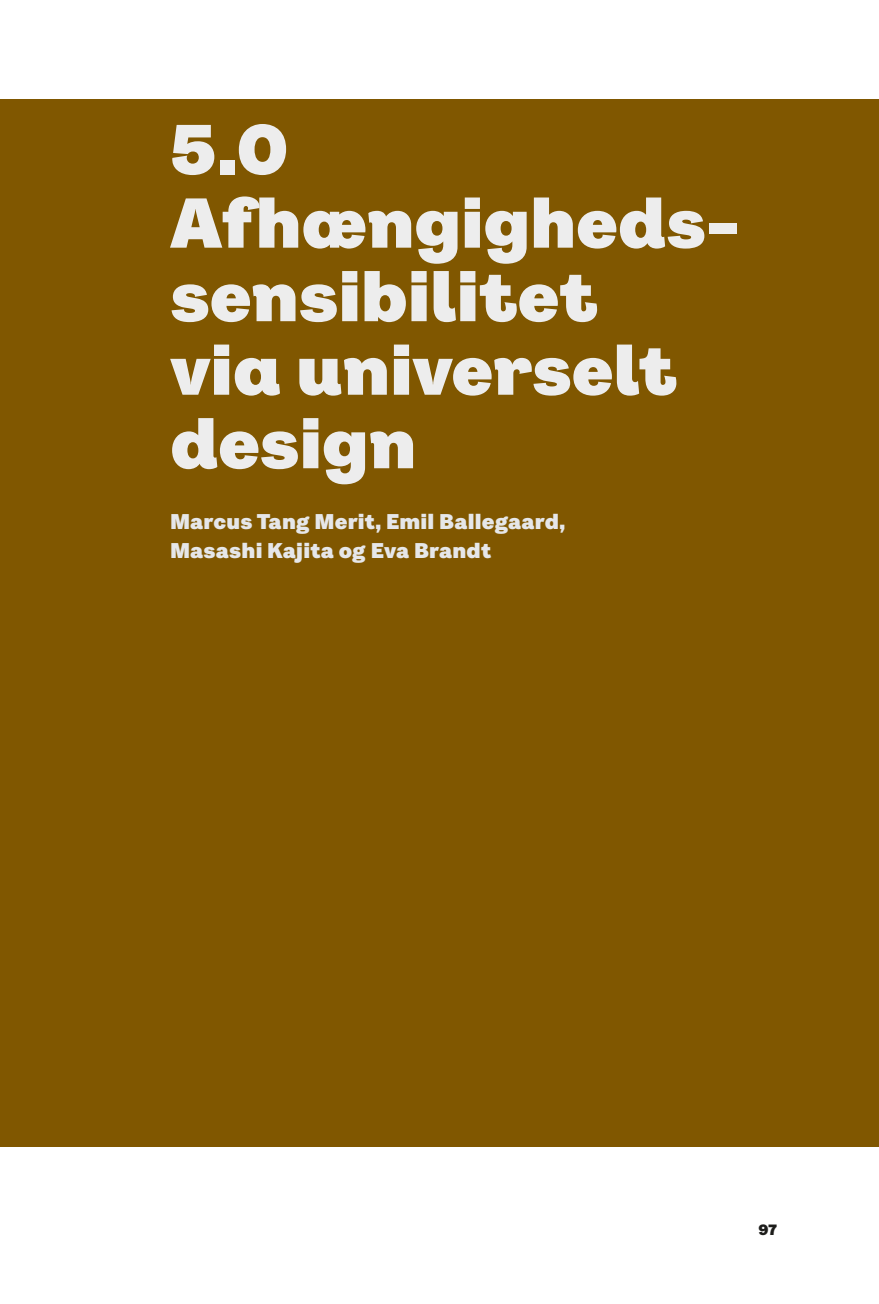
<style>
.page{position:relative;width:879px;height:1304px;background:#fff}
.page>*{position:absolute;margin:0;border:0;box-sizing:border-box;transform-origin:0 0}
.t1{font:900 66px/73.6px "Pais Alt";letter-spacing:-.005em;color:#ededed}
.t2{font:20px/29.4px "Pais Black 5";letter-spacing:.01em;color:#e6e7e9}
.t3{font:14px "Pais Black 4";color:#1d1d1b}
</style>
<div class="page">
<div style="left:0;top:99px;width:879px;height:1047px;background:#805700"></div>
<h1 class="t1" style="left:170px;top:114px;width:571px">5.0<br>Afhængigheds&shy;sensibilitet<br>via universelt design</h1>
<p class="t2" style="left:170px;top:507px;width:397px">Marcus Tang Merit, Emil Ballegaard,<br>Masashi Kajita og Eva Brandt</p>
<p class="t3" style="left:758px;top:1219px;width:20px">97</p>
</div>
